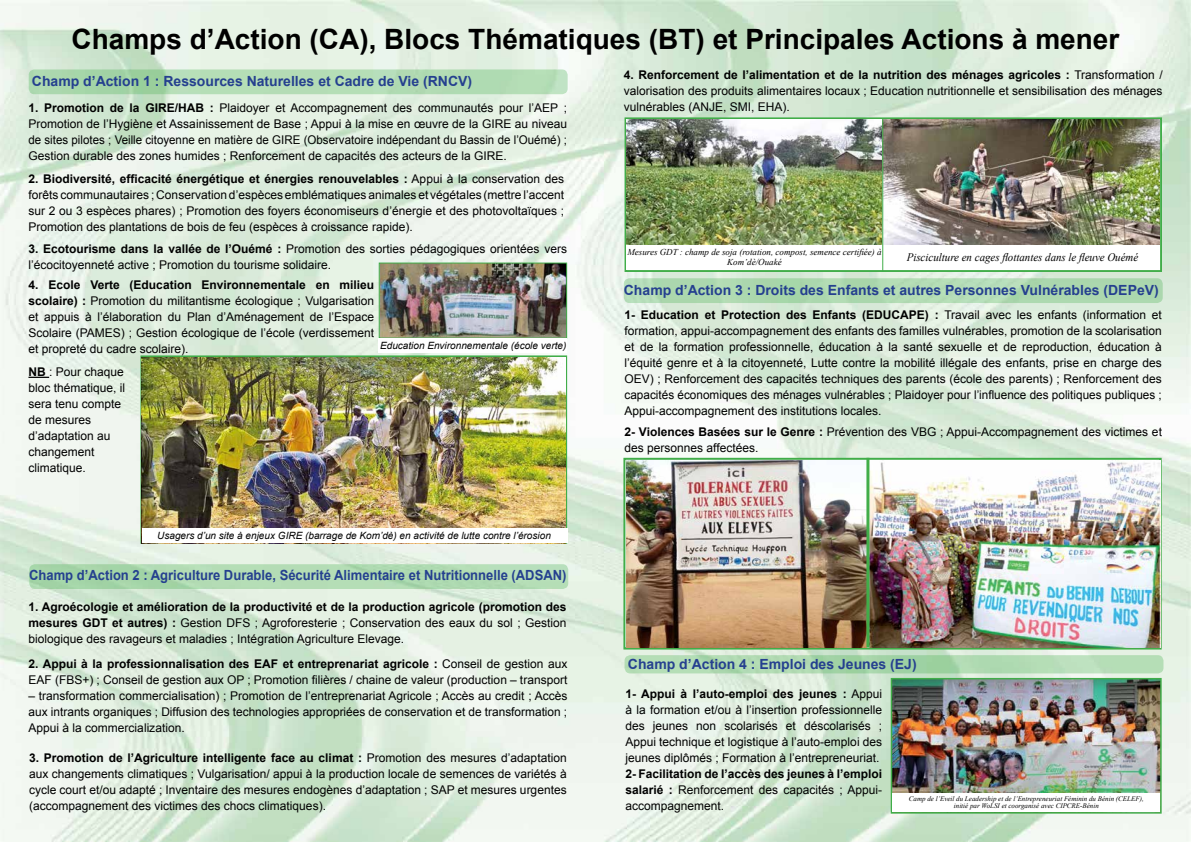
<style>
.page{position:relative;width:1191px;height:842px;background:#fff}
.page>*{position:absolute;margin:0;border:0;box-sizing:border-box;transform-origin:0 0}
.t1{font:700 28px "Arial";color:#000}
.t2{font:700 14px "Arial";color:#25408f}
.t3{font:700 14px "Arial";color:#25408f;scale:.93 1}
.t4{font:12px/16px "Arial";color:#000;text-align:justify}
.t5{font:700 12px/16px "Arial";color:#000;text-align:justify}
.t6{font:italic 11.5px "Times New Roman";color:#000;scale:.95 1}
.t7{font:italic 10px "Arial";color:#000}
.t8{font:italic 9px/10.8px "Times New Roman";color:#000;text-align:center}
.t9{font:italic 7px/7px "Times New Roman";color:#000;text-align:center}
.s1{font-weight:700}
.s2{font-weight:400}
</style>
<div class="page">
<img style="left:0;top:0;width:1191px;height:842px">
<div style="left:624px;top:278px;width:538px;height:25px;background:linear-gradient(to right,#aed9b1,#aed9b0);border-radius:6px"></div>
<div style="left:29px;top:564px;width:539px;height:25px;background:linear-gradient(to right,#a7d6aa,#b7deb9);border-radius:6px"></div>
<svg style="left:29px;top:69px;width:538px;height:25px;fill:#b4dcb5"></svg>
<svg style="left:140px;top:355px;width:427px;height:189px"></svg>
<svg style="left:28px;top:377px;width:21px;height:1px"></svg>
<svg style="left:624px;top:655px;width:539px;height:18px;fill:#b2dbb4"></svg>
<img style="left:142px;top:357px;width:424px;height:172px">
<img style="left:381px;top:265px;width:184px;height:72px">
<div style="left:379px;top:263px;width:188px;height:76px;border:1px solid #41ad49"></div>
<svg style="left:624px;top:117px;width:538px;height:155px"></svg>
<img style="left:626px;top:119px;width:256px;height:126px">
<img style="left:883px;top:119px;width:276px;height:126px">
<img style="left:892px;top:680px;width:267px;height:113px">
<div style="left:890px;top:678px;width:271px;height:136px;border:1px solid #41ad49"></div>
<svg style="left:623px;top:458px;width:538px;height:191px"></svg>
<img style="left:626px;top:461px;width:240px;height:186px">
<img style="left:869px;top:461px;width:291px;height:186px">
<div style="left:626px;top:245px;width:256px;height:25px;background:#fff"></div>
<div style="left:882px;top:245px;width:277px;height:25px;background:#fff"></div>
<hr style="left:882px;top:119px;width:1px;height:152px;background:#41ad49">
<div style="left:892px;top:793px;width:268px;height:19px;background:#fff"></div>
<div style="left:142px;top:529px;width:425px;height:14px;background:#fff"></div>
<div style="left:379px;top:339px;width:188px;height:14px;background:#fff"></div>
<hr style="left:866px;top:458px;width:3px;height:189px;background:#41ad49">
<h1 class="t1" style="left:71px;top:20px;width:1049px">Champs d’Action (CA), Blocs thématiques (BT) et Principales Actions à mener</h1>
<p class="t2" style="left:32px;top:72px;width:442px">Champ d’action 1 : Ressources Naturelles et Cadre de Vie (RNCV)</p>
<p class="t4" style="left:28px;top:100px;width:540px"><span class="s1">1. Promotion de la GIRE/HAB :</span> Plaidoyer et Accompagnement des communautés pour l’AEP ; Promotion de l’Hygiène et Assainissement de Base ; Appui à la mise en œuvre de la GIRE au niveau de sites pilotes ; Veille citoyenne en matière de GIRE (Observatoire indépendant du Bassin de l’Ouémé) ; Gestion durable des zones humides ; Renforcement de capacités des acteurs de la GIRE.</p>
<p class="t4" style="left:28px;top:171px;width:537px"><span class="s1">2. Biodiversité, efficacité énergétique et énergies renouvelables :</span> Appui à la conservation des forêts communautaires ; Conservation d’espèces emblématiques animales et végétales (mettre l’accent sur 2 ou 3 espèces phares) ; Promotion des foyers économiseurs d’énergie et des photovoltaïques ; Promotion des plantations de bois de feu (espèces à croissance rapide).</p>
<p class="t4" style="left:28px;top:241px;width:540px"><span class="s1">3. Ecotourisme dans la vallée de l’Ouémé :</span> Promotion des sorties pédagogiques orientées vers l’écocitoyenneté active ; Promotion du tourisme solidaire.</p>
<p class="t4" style="left:28px;top:276px;width:347px"><span class="s1">4. Ecole Verte (Education Environnementale en milieu scolaire) :</span> Promotion du militantisme écologique ; Vulgarisation et appuis à l’élaboration du Plan d’Aménagement de l’Espace Scolaire (PAMES) ; Gestion écologique de l’école (verdissement et propreté du cadre scolaire).</p>
<p class="t4" style="left:28px;top:364px;width:98px;text-align:left"><span class="s1">NB</span> : Pour chaque bloc thématique, il sera tenu compte de mesures d’adaptation au changement climatique.</p>
<p class="t7" style="left:380px;top:339px;width:188px">Education Environnementale (école verte)</p>
<p class="t7" style="left:157px;top:529px;width:395px">Usagers d’un site à enjeux gire (barrage de kom’dè) en activité de lutte contre l’érosion</p>
<p class="t3" style="left:29px;top:565px;width:579px">Champ d’action 2 : Agriculture Durable, Sécurité Alimentaire et Nutritionnelle (ADSAN)</p>
<p class="t4" style="left:28px;top:598px;width:539px"><span class="s1">1. Agroécologie et amélioration de la productivité et de la production agricole (promotion des mesures GDT et autres) :</span> Gestion DFS ; Agroforesterie ; Conservation des eaux du sol ; Gestion biologique des ravageurs et maladies ; Intégration Agriculture Elevage.</p>
<p class="t4" style="left:29px;top:656px;width:540px"><span class="s1">2. Appui à la professionnalisation des EAF et entreprenariat agricole :</span> Conseil de gestion aux<br>EAF (FBS+) ; Conseil de gestion aux OP ; Promotion filières / chaine de valeur (production – transport</p>
<p class="t4" style="left:29px;top:688px;width:540px">– transformation commercialisation) ; Promotion de l’entreprenariat Agricole ; Accès au credit ; Accès aux intrants organiques ; Diffusion des technologies appropriées de conservation et de transformation ; Appui à la commercialization.</p>
<p class="t4" style="left:29px;top:750px;width:539px"><span class="s1">3. Promotion de l’Agriculture intelligente face au climat :</span> promotion des mesures d’adaptation aux changements climatiques ; vulgarisation/ appui à la production locale de semences de variétés à cycle court et/ou adapté ; Inventaire des mesures endogènes d’adaptation ; SAP et mesures urgentes (accompagnement des victimes des chocs climatiques).</p>
<p class="t4" style="left:624px;top:67px;width:540px"><span class="s1">4. Renforcement de l’alimentation et de la nutrition des ménages agricoles :</span> Transformation / valorisation des produits alimentaires locaux ; Education nutritionnelle et sensibilisation des ménages vulnérables (ANJE, SMI, EHA).</p>
<p class="t8" style="left:627px;top:246px;width:256px">Mesures GDT : champ de soja (rotation, compost, semence certifiée) à<br>Kom’dè/Ouaké</p>
<p class="t6" style="left:906px;top:249px;width:245px">Pisciculture en cages flottantes dans le fleuve Ouémé</p>
<p class="t2" style="left:624px;top:281px;width:536px">Champ d’action 3 : Droits des Enfants et autres Personnes Vulnérables (DEPeV)</p>
<p class="t4" style="left:624px;top:307px;width:539px"><span class="s1">1- Education et Protection des Enfants (EDUCAPE) :</span> Travail avec les enfants (information et formation, appui-accompagnement des enfants des familles vulnérables, promotion de la scolarisation et de la formation professionnelle, éducation à la santé sexuelle et de reproduction, éducation à l’équité genre et à la citoyenneté, Lutte contre la mobilité illégale des enfants, prise en charge des OEV) ; Renforcement des capacités techniques des parents (école des parents) ; Renforcement des capacités économiques des ménages vulnérables ; Plaidoyer pour l’influence des politiques publiques ; Appui-accompagnement des institutions locales.</p>
<p class="t4" style="left:624px;top:424px;width:539px"><span class="s1">2- Violences Basées sur le Genre :</span> Prévention des VBG ; Appui-Accompagnement des victimes et des personnes affectées.</p>
<p class="t2" style="left:628px;top:654px;width:290px">Champ d’action 4 : Emploi des Jeunes (EJ)</p>
<p class="t4" style="left:625px;top:685px;width:258px"><span class="s1">1- Appui à l’auto-emploi des jeunes :</span> appui à la formation et/ou à l’insertion professionnelle des jeunes non scolarisés et déscolarisés ; Appui technique et logistique à l’auto-emploi des jeunes diplômés ; formation à l’entrepreneuriat.</p>
<p class="t5" style="left:625px;top:766px;width:258px">2- Facilitation de l’accès des jeunes à l’emploi salarié : <span class="s2">renforcement des capacités ; appui&shy;accompagnement.</span></p>
<p class="t9" style="left:909px;top:795px;width:236px">Camp de l’Eveil du Leadership et de l’Entrepreneuriat Féminin du Bénin (CELEF), initié par WoLSI et coorganisé avec CIPCRE-Bénin</p>
</div>
